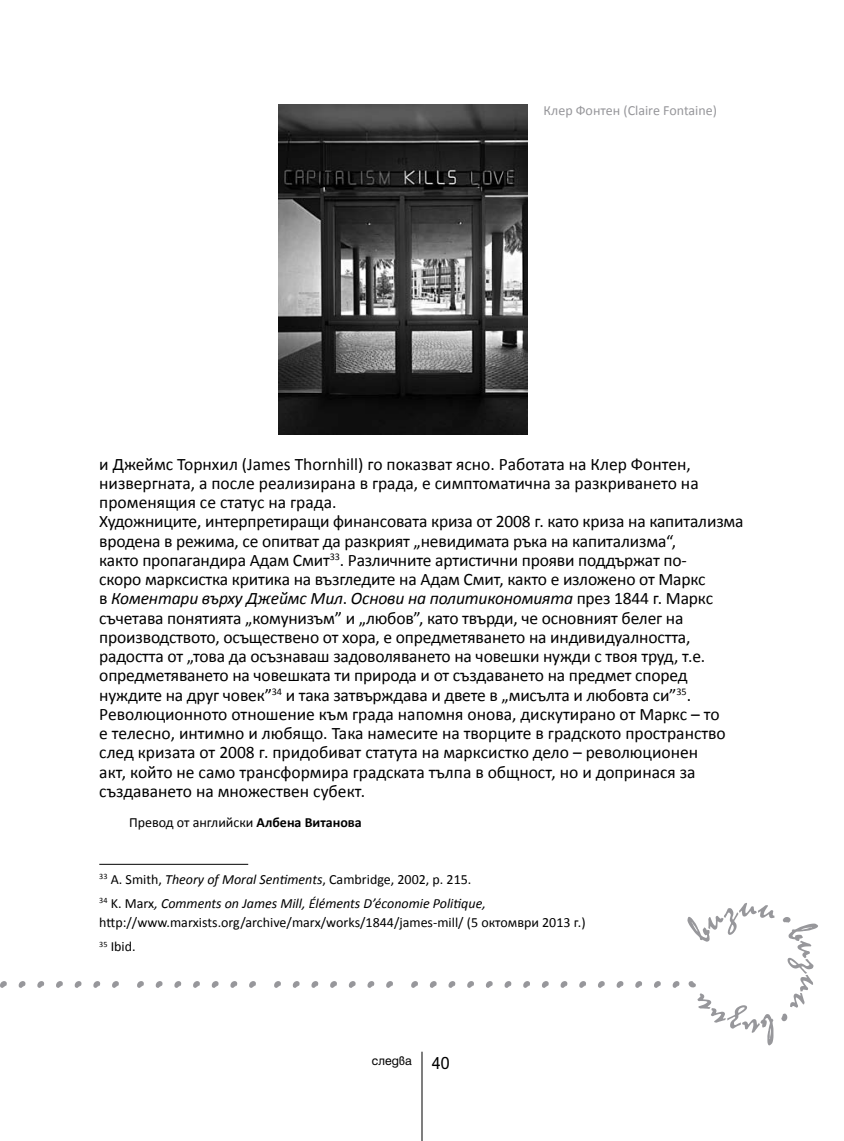
<style>
.page{position:relative;width:844px;height:1141px;background:#fff}
.page>*{position:absolute;margin:0;border:0;box-sizing:border-box;transform-origin:0 0}
.t1{font:17.5px/19.2px "Calibri";letter-spacing:-.01em;color:#000}
.t2{font:14px/24.2px "Calibri";color:#000}
.t3{font:italic 14px/24.2px "Calibri";color:#000}
.t4{font:14px "Calibri";color:#97979b}
.t5{font:12.25px "Hebar B Normal";color:#000}
.s1{font-style:italic}
.s2{font-weight:700}
.s3{font-style:normal}
.s4{font-size:17.5px}
</style>
<div class="page">
<hr style="left:421px;top:1052px;width:1px;height:89px;background:#000">
<hr style="left:99px;top:864px;width:149px;height:1px;background:#000">
<svg style="left:0;top:981px;width:679px;height:7px"></svg>
<svg style="left:687px;top:903px;width:130px;height:142px"></svg>
<img style="left:278px;top:104px;width:249px;height:331px">
<p class="t4" style="left:543px;top:101px;width:175px">Клер Фонтен (Claire Fontaine)</p>
<p class="t1" style="left:99px;top:454px;width:645px">и Джеймс Торнхил (James Thornhill) го показват ясно. Работата на Клер Фонтен, низвергната, а после реализирана в града, е симптоматична за разкриването на променящия се статус на града.<br>Художниците, интерпретиращи финансовата криза от 2008 г. като криза на капитализма вродена в режима, се опитват да разкрият „невидимата ръка на капитализма“,<br>както пропагандира Адам Смит<sup>33</sup>. Различните артистични прояви поддържат по-<br>скоро марксистка критика на възгледите на Адам Смит, както е изложено от Маркс<br>в <span class="s1">Коментари върху Джеймс Мил</span>. <span class="s1">Основи на политикономията</span> през 1844 г. Маркс съчетава понятията „комунизъм” и „любов”, като твърди, че основният белег на производството, осъществено от хора, е опредметяването на индивидуалността, радостта от „това да осъзнаваш задоволяването на човешки нужди с твоя труд, т.е. опредметяването на човешката ти природа и от създаването на предмет според нуждите на друг човек”<sup>34</sup> и така затвърждава и двете в „мисълта и любовта си”<sup>35</sup>.<br>Революционното отношение към града напомня онова, дискутирано от Маркс – то<br>е телесно, интимно и любящо. Така намесите на творците в градското пространство след кризата от 2008 г. придобиват статута на марксистко дело – революционен<br>акт, който не само трансформира градската тълпа в общност, но и допринася за създаването на множествен субект.</p>
<p class="t2" style="left:129px;top:810px;width:234px">Превод от английски <span class="s2">Албена Витанова</span></p>
<p class="t3" style="left:99px;top:866px;width:388px"><sup>33</sup> <span class="s3">A. Smith,</span> Theory of Moral Sentiments<span class="s3">, Cambridge, 2002, p. 215.<br></span><sup>34</sup> <span class="s3">K. Marx</span>, Comments on James Mill, Éléments D’économie Politique,</p>
<p class="t2" style="left:99px;top:910px;width:488px">http://www.marxists.org/archive/marx/works/1844/james-mill/ (5 октомври 2013 г.)<br><sup>35</sup> Ibid.</p>
<p class="t5" style="left:371px;top:1055px;width:79px">следва <span class="s4">40</span></p>
</div>
